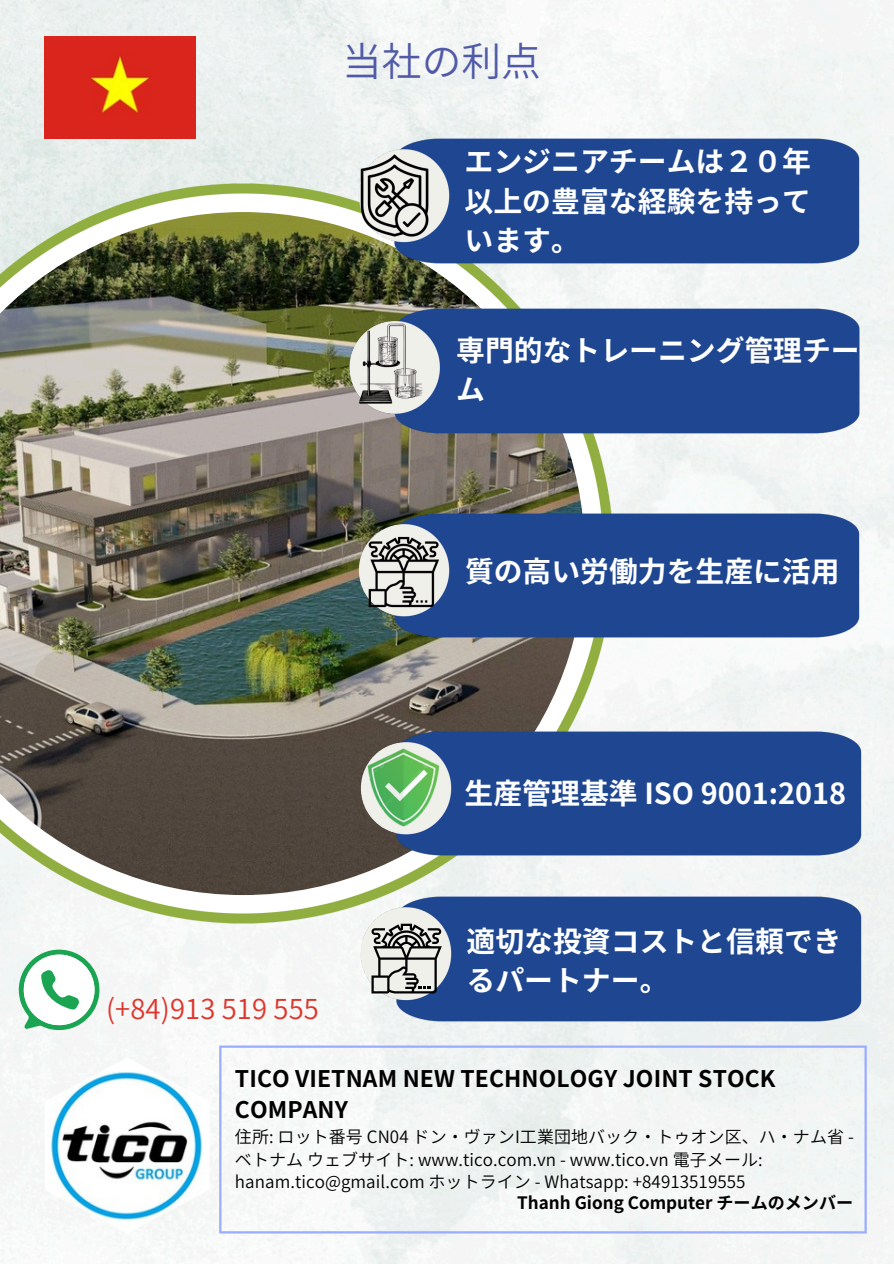
<style>
.page{position:relative;width:894px;height:1264px;background:#fff}
.page>*{position:absolute;margin:0;border:0;box-sizing:border-box;transform-origin:0 0}
.t1{font:39.75px "Source Han Sans JP";color:#505aa8}
.t2{font:700 28.8px/39.3px "Source Han Sans JP";color:#fff}
.t3{font:27.3px "Source Han Sans JP";letter-spacing:.005em;color:#de362c}
.t4{font:700 22.8px/31.5px "Source Han Sans JP";letter-spacing:.005em;color:#000}
.t5{font:700 17.1px "Source Han Sans JP";color:#000}
.t6{font:16.95px/22.5px "Source Han Sans JP";letter-spacing:.005em;color:#000}
</style>
<div class="page">
<img style="left:0;top:0;width:893px;height:1263px">
<img style="left:0;top:176px;width:620px;height:754px">
<img style="left:0;top:212px;width:584px;height:683px">
<img style="left:351px;top:132px;width:515px;height:138px">
<img style="left:342px;top:302px;width:524px;height:138px">
<img style="left:353px;top:724px;width:514px;height:138px">
<img style="left:353px;top:889px;width:514px;height:139px">
<img style="left:351px;top:506px;width:515px;height:139px">
<img style="left:359px;top:744px;width:88px;height:87px;border-radius:50%">
<svg style="left:371px;top:923px;width:70px;height:70px;background:#a2a29f"></svg>
<img style="left:45px;top:1057px;width:164px;height:176px">
<img style="left:45px;top:37px;width:151px;height:101px">
<svg style="left:19px;top:949px;width:80px;height:81px"></svg>
<svg style="left:219px;top:1045px;width:647px;height:188px;fill:#f4f5f5"></svg>
<h4 class="t1" style="left:342px;top:29px;width:200px">当社の利点</h4>
<p class="t2" style="left:464px;top:140px;width:348px;text-align:justify">エンジニアチームは２０年以上の豊富な経験を持っています。</p>
<h3 class="t2" style="left:456px;top:329px;width:405px">専門的なトレーニング管理チーム</h3>
<p class="t2" style="left:465px;top:550px;width:372px">質の高い労働力を生産に活用</p>
<h2 class="t2" style="left:464px;top:772px;width:383px">生産管理基準 ISO 9001:2018</h2>
<h5 class="t3" style="left:106px;top:987px;width:214px">(+84)913 519 555</h5>
<p class="t2" style="left:466px;top:920px;width:377px">適切な投資コストと信頼できるパートナー。</p>
<p class="t4" style="left:235px;top:1061px;width:542px">TICO VIETNAM NEW TECHNOLOGY JOINT STOCK<br>COMPANY</p>
<p class="t6" style="left:235px;top:1124px;width:620px">住所: ロット番号 CN04 ドン・ヴァンI工業団地バック・トゥオン区、ハ・ナム省 -ベトナムウェブサイト: www.tico.com.vn - www.tico.vn 電子メール: hanam.tico@gmail.com ホットライン - Whatsapp: +84913519555</p>
<p class="t5" style="left:517px;top:1188px;width:337px">Thanh Giong Computer チームのメンバー</p>
</div>
